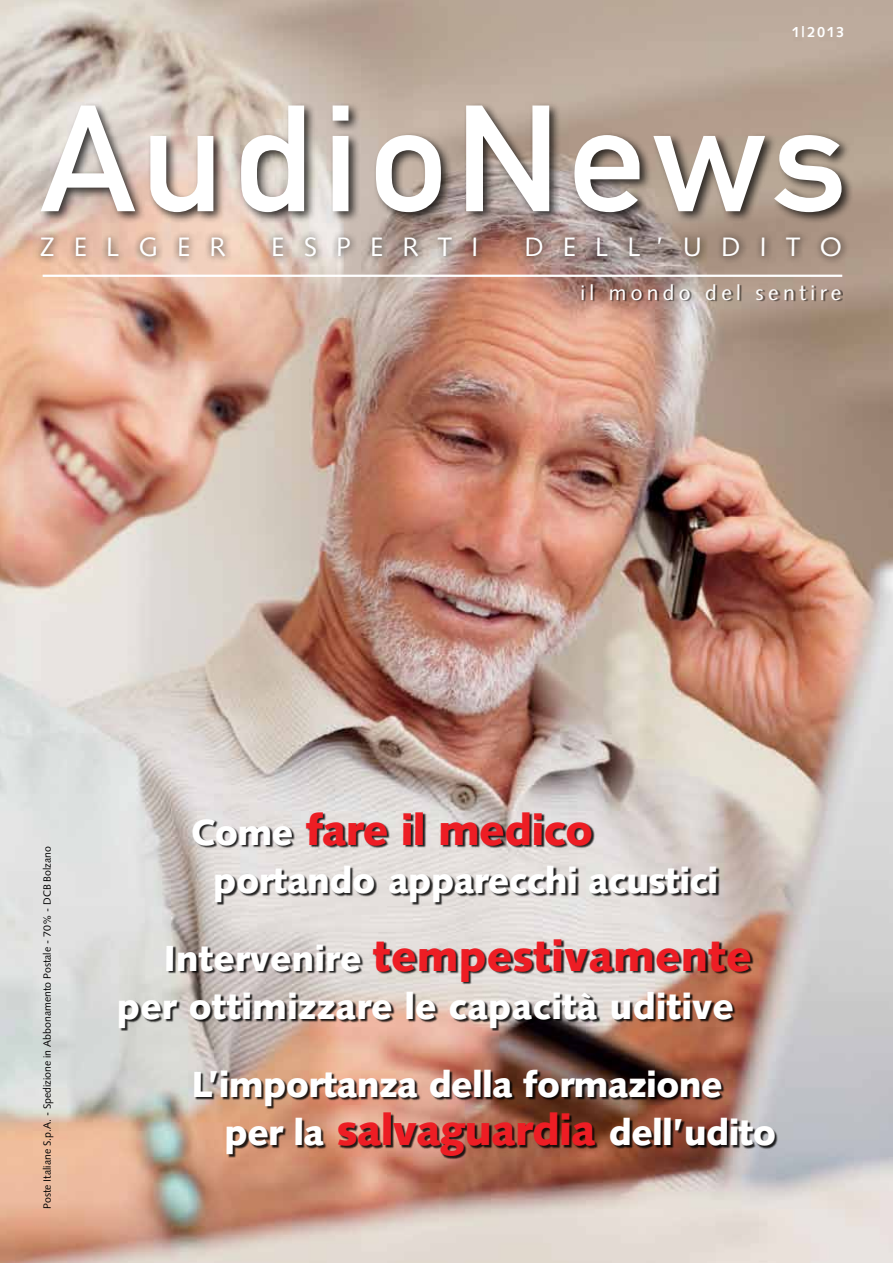
<style>
.page{position:relative;width:893px;height:1263px;background:#fff}
.page>*{position:absolute;margin:0;border:0;box-sizing:border-box;transform-origin:0 0}
.t1{font:148.5px "DIN Mittelschrift";letter-spacing:.045em;color:#fff;scale:1.05 1}
.t2{font:900 43.5px "Syntax";color:#ed1d24}
.t3{font:900 43.5px "Syntax";letter-spacing:-.02em;color:#ed1d24}
.t4{font:900 36.3px/48px "Syntax";letter-spacing:-.02em;color:#fff}
.t5{font:900 36.3px "Syntax";color:#fff}
.t6{font:26.7px "Syntax";letter-spacing:.715em;color:#fff}
.t7{font:21px "Syntax";letter-spacing:.21em;color:#fff}
.t8{font:700 14.7px "Syntax";color:#fff}
.t9{font:10.5px "Syntax";color:#000}
.s1{font-size:36.3px;color:#fff}
.s2{font-size:43.5px;color:#ed1d24}
</style>
<div class="page">
<img style="left:0;top:0;width:893px;height:1263px">
<div style="left:120px;top:939px;width:634px;height:92px;background:#000;opacity:.85"></div>
<div style="left:194px;top:813px;width:525px;height:92px;background:#000;opacity:.85"></div>
<div style="left:195px;top:1071px;width:583px;height:88px;background:#000;opacity:.85"></div>
<hr style="left:43px;top:275px;width:799px;height:2px;background:#fff">
<div style="left:38px;top:101px;width:816px;height:124px;background:#000;opacity:.75"></div>
<div style="left:35px;top:230px;width:814px;height:35px;background:#000;opacity:.85"></div>
<div style="left:582px;top:285px;width:261px;height:17px;background:#000;opacity:.5"></div>
<p class="t8" style="left:792px;top:26px;width:54px">1|2013</p>
<h1 class="t1" style="left:41px;top:73px;width:770px">AudioNews</h1>
<p class="t6" style="left:40px;top:236px;width:187px">ZELGER</p>
<p class="t6" style="left:271px;top:236px;width:209px">ESPERTI</p>
<p class="t6" style="left:524px;top:236px;width:319px">DELL’UDITO</p>
<p class="t7" style="left:580px;top:284px;width:262px">il mondo del sentire</p>
<p class="t9" style="left:43px;top:1209px;width:364px;rotate:-90deg">Poste Italiane S.p.A. - Spedizione in Abbonamento Postale - 70% - DCB Bolzano</p>
<p class="t3" style="left:191px;top:813px;width:403px"><span class="s1">Come</span> fare il medico</p>
<p class="t4" style="left:213px;top:860px;width:506px">portando apparecchi acustici</p>
<p class="t2" style="left:164px;top:938px;width:589px"><span class="s1">Intervenire</span> tempestivamente</p>
<p class="t5" style="left:117px;top:991px;width:619px">per ottimizzare le capacità uditive</p>
<p class="t4" style="left:225px;top:1064px;width:553px;text-indent:-33px">L’importanza della formazione per la <span class="s2">salvaguardia</span> dell’udito</p>
</div>
